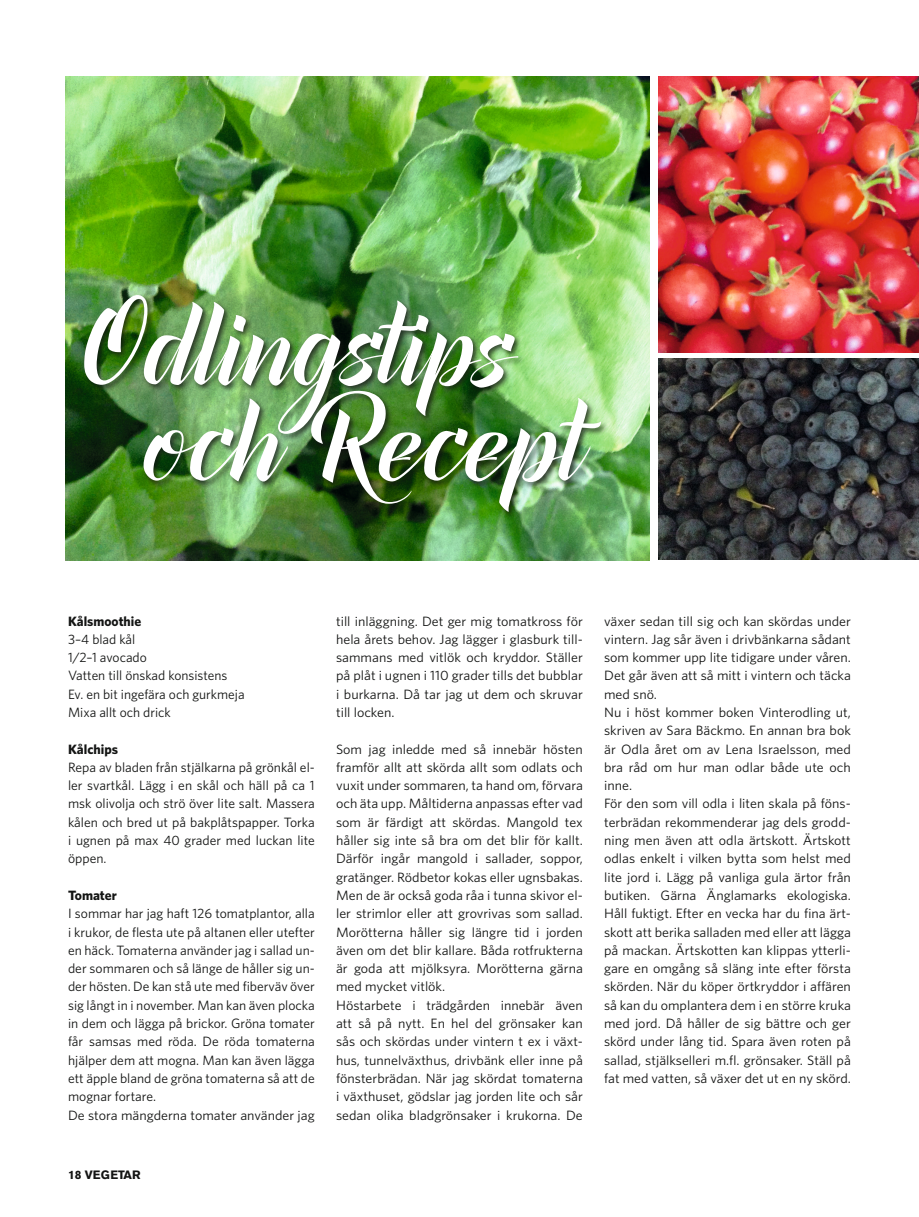
<style>
.page{position:relative;width:919px;height:1217px;background:#fff}
.page>*{position:absolute;margin:0;border:0;box-sizing:border-box;transform-origin:0 0}
.t1{font:155.7px "Canela Bark Bold Personal Use";color:#fff}
.t2{font:13.5px/18.3px "Whitney";color:#131413;scale:1.04 1}
.t3{font:13.5px/18.3px "Whitney";color:#131413}
.t4{font:700 13.5px "Whitney";color:#131413}
.t5{font:700 12px "Akzidenz Grotesk BE";color:#131413}
</style>
<div class="page">
<img style="left:65px;top:77px;width:584px;height:483px">
<div style="left:82px;top:293px;width:527px;height:226px;background:#131413;opacity:.75"></div>
<img style="left:658px;top:77px;width:260px;height:275px">
<img style="left:658px;top:358px;width:260px;height:201px">
<h1 class="t1" style="left:83px;top:264px;width:434px">Odlingstips</h1>
<h1 class="t1" style="left:149px;top:360px;width:442px">och Recept</h1>
<p class="t4" style="left:68px;top:611px;width:75px">Kålsmoothie</p>
<p class="t3" style="left:68px;top:629px;width:178px">3–4 blad kål<br>1/2–1 avocado<br>Vatten till önskad konsistens<br>Ev. en bit ingefära och gurkmeja<br>Mixa allt och drick</p>
<p class="t4" style="left:68px;top:739px;width:52px">Kålchips</p>
<p class="t3" style="left:68px;top:757px;width:248px;text-align:justify">Repa av bladen från stjälkarna på grönkål el&shy;ler svartkål. Lägg i en skål och häll på ca 1 msk olivolja och strö över lite salt. Massera kålen och bred ut på bakplåtspapper. Torka i ugnen på max 40 grader med luckan lite öppen.</p>
<p class="t4" style="left:68px;top:886px;width:50px">Tomater</p>
<p class="t3" style="left:68px;top:903px;width:248px">I sommar har jag haft 126 tomatplantor, alla i krukor, de flesta ute på altanen eller utefter en häck. Tomaterna använder jag i sallad un&shy;der sommaren och så länge de håller sig un&shy;der hösten. De kan stå ute med fiberväv över sig långt in i november. Man kan även plocka in dem och lägga på brickor. Gröna tomater får samsas med röda. De röda tomaterna hjälper dem att mogna. Man kan även lägga ett äpple bland de gröna tomaterna så att de mognar fortare.<br>De stora mängderna tomater använder jag</p>
<p class="t5" style="left:68px;top:1167px;width:74px">18 VEGETAR</p>
<p class="t2" style="left:336px;top:611px;width:239px;text-align:justify">till inläggning. Det ger mig tomatkross för hela årets behov. Jag lägger i glasburk till&shy;sammans med vitlök och kryddor. Ställer på plåt i ugnen i 110 grader tills det bubblar i burkarna. Då tar jag ut dem och skruvar till locken.</p>
<p class="t2" style="left:336px;top:739px;width:239px">Som jag inledde med så innebär hösten framför allt att skörda allt som odlats och vuxit under sommaren, ta hand om, förvara och äta upp. Måltiderna anpassas efter vad som är färdigt att skördas. Mangold tex håller sig inte så bra om det blir för kallt.<br>Därför ingår mangold i sallader, soppor, gratänger. Rödbetor kokas eller ugnsbakas.<br>Men de är också goda råa i tunna skivor el&shy;ler strimlor eller att grovrivas som sallad.<br>Morötterna håller sig längre tid i jorden även om det blir kallare. Båda rotfrukterna är goda att mjölksyra. Morötterna gärna med mycket vitlök.<br>Höstarbete i trädgården innebär även att så på nytt. En hel del grönsaker kan sås och skördas under vintern t ex i växt&shy;hus, tunnelväxthus, drivbänk eller inne på fönsterbrädan. När jag skördat tomaterna i växthuset, gödslar jag jorden lite och sår sedan olika bladgrönsaker i krukorna. De</p>
<p class="t2" style="left:604px;top:611px;width:239px">växer sedan till sig och kan skördas under vintern. Jag sår även i drivbänkarna sådant som kommer upp lite tidigare under våren.<br>Det går även att så mitt i vintern och täcka med snö.<br>Nu i höst kommer boken Vinterodling ut, skriven av Sara Bäckmo. En annan bra bok är Odla året om av Lena Israelsson, med bra råd om hur man odlar både ute och inne.<br>För den som vill odla i liten skala på föns&shy;terbrädan rekommenderar jag dels grodd&shy;ning men även att odla ärtskott. Ärtskott odlas enkelt i vilken bytta som helst med lite jord i. Lägg på vanliga gula ärtor från butiken. Gärna Änglamarks ekologiska.<br>Håll fuktigt. Efter en vecka har du fina ärt&shy;skott att berika salladen med eller att lägga på mackan. Ärtskotten kan klippas ytterli&shy;gare en omgång så släng inte efter första skörden. När du köper örtkryddor i affären så kan du omplantera dem i en större kruka med jord. Då håller de sig bättre och ger skörd under lång tid. Spara även roten på sallad, stjälkselleri m.fl. grönsaker. Ställ på fat med vatten, så växer det ut en ny skörd.</p>
</div>
